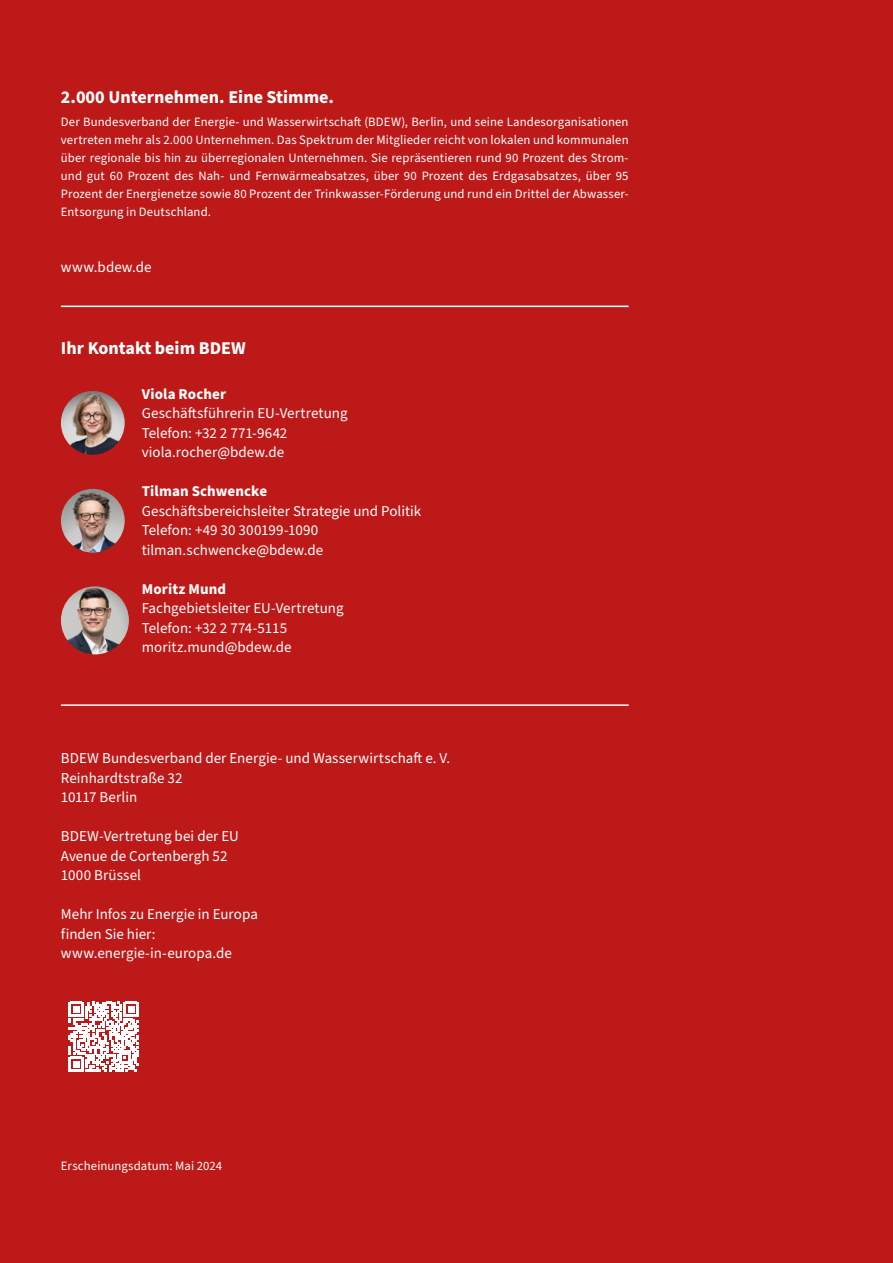
<style>
.page{position:relative;width:893px;height:1263px;background:#be1919}
.page>*{position:absolute;margin:0;border:0;box-sizing:border-box;transform-origin:0 0}
.t1{font:700 18px "Source Sans Pro";color:#fff}
.t2{font:15px/19.5px "Source Sans Pro";letter-spacing:.005em;color:#fff}
.t3{font:700 15px "Source Sans Pro";letter-spacing:.01em;color:#fff}
.t4{font:12.75px/18px "Source Sans Pro";letter-spacing:.01em;color:#fff;text-align:justify}
</style>
<div class="page">
<hr style="left:61px;top:306px;width:568px;height:1px;background:#fff">
<hr style="left:61px;top:704px;width:568px;height:2px;background:#fff">
<img style="left:61px;top:489px;width:64px;height:64px;border-radius:32px">
<img style="left:61px;top:391px;width:64px;height:64px;border-radius:32px">
<img style="left:61px;top:586px;width:68px;height:68px;border-radius:34px">
<svg style="left:69px;top:1002px;width:70px;height:70px"></svg>
<h1 class="t1" style="left:61px;top:85px;width:275px">2.000 Unternehmen. Eine Stimme.</h1>
<p class="t4" style="left:61px;top:113px;width:569px">Der Bundesverband der Energie- und Wasserwirtschaft (BDEW), Berlin, und seine Landesorganisationen vertreten mehr als 2.000 Unternehmen. Das Spektrum der Mitglieder reicht von lokalen und kommunalen über regionale bis hin zu überregionalen Unternehmen. Sie repräsentieren rund 90 Prozent des Strom&shy;und gut 60 Prozent des Nah- und Fernwärmeabsatzes, über 90 Prozent des Erdgasabsatzes, über 95<br>Prozent der Energienetze sowie 80 Prozent der Trinkwasser-Förderung und rund ein Drittel der Abwasser-Entsorgung in Deutschland.</p>
<p class="t2" style="left:61px;top:257px;width:92px">www.bdew.de</p>
<h1 class="t1" style="left:61px;top:336px;width:186px">Ihr Kontakt beim BDEW</h1>
<p class="t3" style="left:142px;top:383px;width:86px">Viola Rocher</p>
<p class="t2" style="left:142px;top:404px;width:207px">Geschäftsführerin EU-Vertretung<br>Telefon: +32 2 771-9642 viola.rocher@bdew.de</p>
<p class="t3" style="left:142px;top:481px;width:127px">Tilman Schwencke</p>
<p class="t2" style="left:142px;top:501px;width:281px">Geschäftsbereichsleiter Strategie und Politik<br>Telefon: +49 30 300199-1090 tilman.schwencke@bdew.de</p>
<p class="t3" style="left:142px;top:578px;width:86px">Moritz Mund</p>
<p class="t2" style="left:142px;top:599px;width:203px">Fachgebietsleiter EU-Vertretung<br>Telefon: +32 2 774-5115 moritz.mund@bdew.de</p>
<p class="t2" style="left:61px;top:749px;width:391px">BDEW Bundesverband der Energie- und Wasserwirtschaft e. V.<br>Reinhardtstraße 32<br>10117 Berlin</p>
<p class="t2" style="left:61px;top:827px;width:179px">BDEW-Vertretung bei der EU<br>Avenue de Cortenbergh 52<br>1000 Brüssel</p>
<p class="t2" style="left:61px;top:905px;width:198px">Mehr Infos zu Energie in Europa finden Sie hier: www.energie-in-europa.de</p>
<p class="t4" style="left:61px;top:1157px;width:163px">Erscheinungsdatum: Mai 2024</p>
</div>
